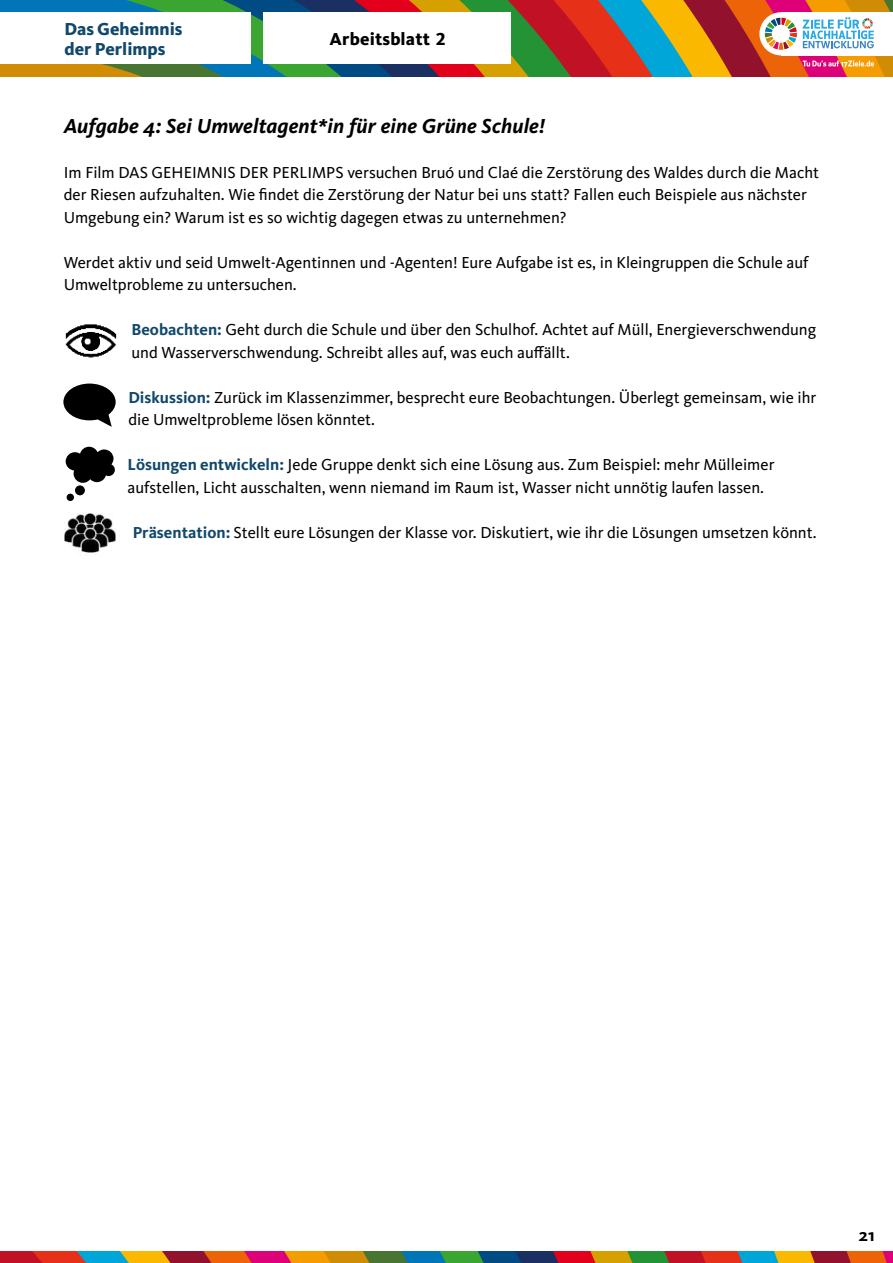
<style>
.page{position:relative;width:893px;height:1263px;background:#fff}
.page>*{position:absolute;margin:0;border:0;box-sizing:border-box;transform-origin:0 0}
.t1{font:italic 700 21px "Kievit OT";letter-spacing:.005em;color:#000}
.t2{font:800 18px/19.5px "Kievit OT";color:#11486b}
.t3{font:800 18px "Kievit OT";letter-spacing:.01em;color:#000}
.t4{font:700 18px "Kievit OT";color:#000}
.t5{font:16.5px/22.5px "Kievit OT";color:#000}
.s1{font-weight:700;color:#11486b}
</style>
<div class="page">
<svg style="left:738px;top:0;width:34px;height:76px;background:#c64019"></svg>
<svg style="left:704px;top:0;width:34px;height:76px;background:#b03f20"></svg>
<svg style="left:670px;top:0;width:34px;height:76px;background:#c7a126"></svg>
<svg style="left:636px;top:0;width:34px;height:76px;background:#4aa097"></svg>
<svg style="left:602px;top:0;width:34px;height:76px;background:#91595d"></svg>
<svg style="left:568px;top:0;width:34px;height:76px;background:#d2221f"></svg>
<svg style="left:0;top:0;width:568px;height:76px;background:#5b6848"></svg>
<div style="left:264px;top:12px;width:247px;height:52px;background:#fff"></div>
<div style="left:759px;top:12px;width:44px;height:43px;background:#fff;border-radius:50%"></div>
<svg style="left:803px;top:17px;width:71px;height:31px"></svg>
<svg style="left:765px;top:18px;width:32px;height:32px"></svg>
<svg style="left:803px;top:60px;width:71px;height:7px"></svg>
<svg style="left:0;top:1252px;width:893px;height:11px;background:#955e3c"></svg>
<div style="left:0;top:12px;width:251px;height:52px;background:#fff"></div>
<svg style="left:63px;top:384px;width:53px;height:43px"></svg>
<svg style="left:66px;top:447px;width:49px;height:36px"></svg>
<div style="left:75px;top:485px;width:10px;height:10px;background:#000;border-radius:50%"></div>
<div style="left:67px;top:494px;width:7px;height:7px;background:#000;border-radius:50%"></div>
<img style="left:65px;top:513px;width:51px;height:43px">
<img style="left:65px;top:324px;width:52px;height:34px">
<p class="t2" style="left:65px;top:20px;width:119px">Das Geheimnis der Perlimps</p>
<p class="t3" style="left:330px;top:29px;width:117px">Arbeitsblatt 2</p>
<p class="t1" style="left:64px;top:117px;width:483px">Aufgabe 4: Sei Umweltagent*in für eine Grüne Schule!</p>
<p class="t5" style="left:64px;top:162px;width:757px">Im Film DAS GEHEIMNIS DER PERLIMPS versuchen Bruó und Claé die Zerstörung des Waldes durch die Macht der Riesen aufzuhalten. Wie 昀椀ndet die Zerstörung der Natur bei uns statt? Fallen euch Beispiele aus nächster<br>Umgebung ein? Warum ist es so wichtig dagegen etwas zu unternehmen?</p>
<p class="t5" style="left:64px;top:252px;width:746px">Werdet aktiv und seid Umwelt-Agentinnen und -Agenten! Eure Aufgabe ist es, in Kleingruppen die Schule auf<br>Umweltprobleme zu untersuchen.</p>
<p class="t5" style="left:131px;top:319px;width:686px"><span class="s1">Beobachten:</span> Geht durch die Schule und über den Schulhof. Achtet auf Müll, Energieverschwendung und Wasserverschwendung. Schreibt alles auf, was euch au昀昀ällt.</p>
<p class="t5" style="left:128px;top:387px;width:689px"><span class="s1">Diskussion:</span> Zurück im Klassenzimmer, besprecht eure Beobachtungen. Überlegt gemeinsam, wie ihr die Umweltprobleme lösen könntet.</p>
<p class="t5" style="left:128px;top:454px;width:648px"><span class="s1">Lösungen entwickeln:</span> Jede Gruppe denkt sich eine Lösung aus. Zum Beispiel: mehr Mülleimer aufstellen, Licht ausschalten, wenn niemand im Raum ist, Wasser nicht unnötig laufen lassen.</p>
<p class="t5" style="left:133px;top:522px;width:685px"><span class="s1">Präsentation:</span> Stellt eure Lösungen der Klasse vor. Diskutiert, wie ihr die Lösungen umsetzen könnt.</p>
<p class="t4" style="left:859px;top:1225px;width:17px">21</p>
</div>
